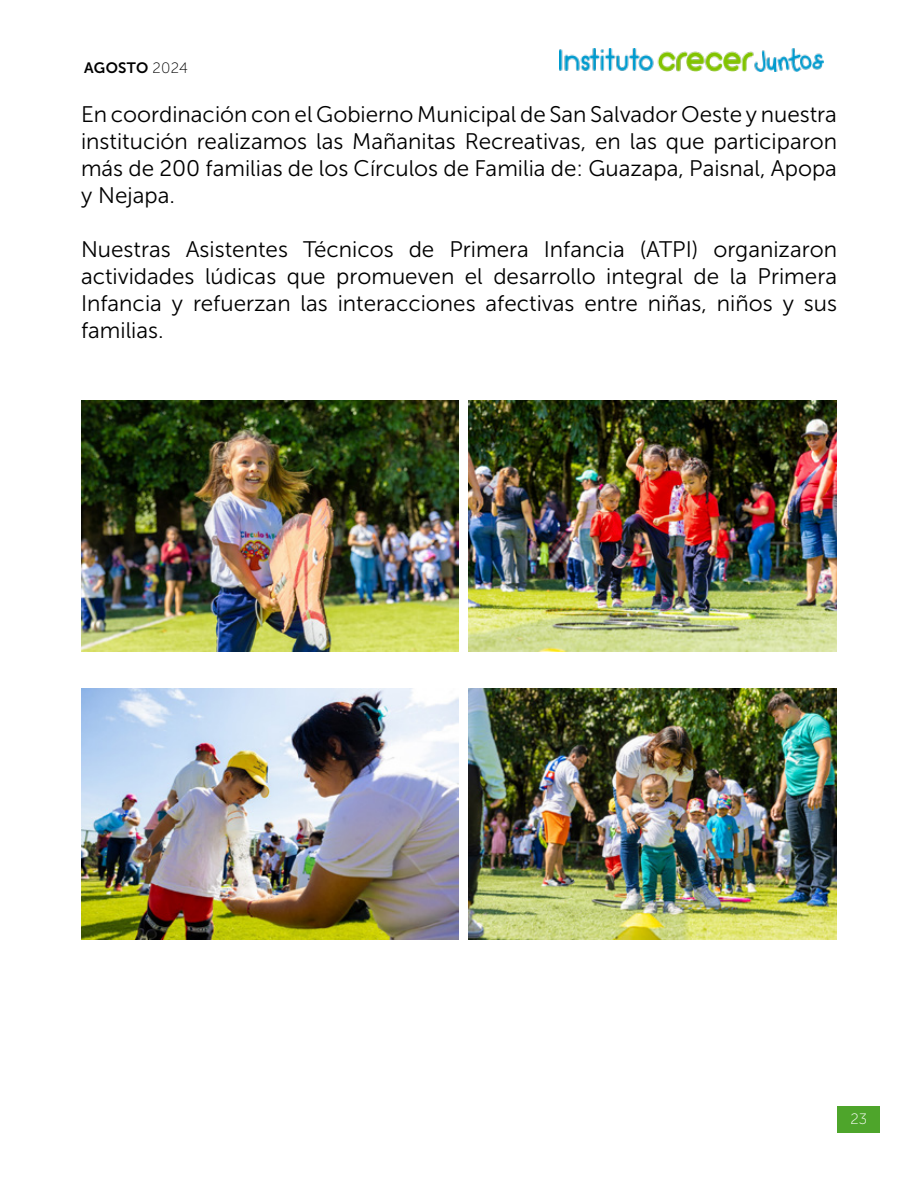
<style>
.page{position:relative;width:918px;height:1188px;background:#fff}
.page>*{position:absolute;margin:0;border:0;box-sizing:border-box;transform-origin:0 0}
.t1{font:22.5px/27px "Museo Sans 300";color:#000;text-align:justify}
.t2{font:15px "Museo Sans 700";letter-spacing:.02em;color:#000}
.t3{font:15px "Museo Sans 100";color:#fff}
.s1{font-family:"Museo Sans 100"}
</style>
<div class="page">
<div style="left:837px;top:1106px;width:43px;height:27px;background:#4ea52b"></div>
<img style="left:560px;top:49px;width:263px;height:22px">
<img style="left:81px;top:400px;width:378px;height:252px">
<img style="left:469px;top:400px;width:368px;height:252px">
<img style="left:81px;top:688px;width:378px;height:252px">
<img style="left:469px;top:688px;width:368px;height:252px">
<p class="t2" style="left:84px;top:59px;width:105px">AGOSTO <span class="s1">2024</span></p>
<p class="t1" style="left:81px;top:101px;width:758px">En coordinación con el Gobierno Municipal de San Salvador Oeste y nuestra institución realizamos las Mañanitas Recreativas, en las que participaron más de 200 familias de los Círculos de Familia de: Guazapa, Paisnal, Apopa y Nejapa.</p>
<p class="t1" style="left:81px;top:236px;width:758px">Nuestras Asistentes Técnicos de Primera Infancia (ATPI) organizaron actividades lúdicas que promueven el desarrollo integral de la Primera Infancia y refuerzan las interacciones afectivas entre niñas, niños y sus familias.</p>
<p class="t3" style="left:850px;top:1111px;width:18px">23</p>
</div>
